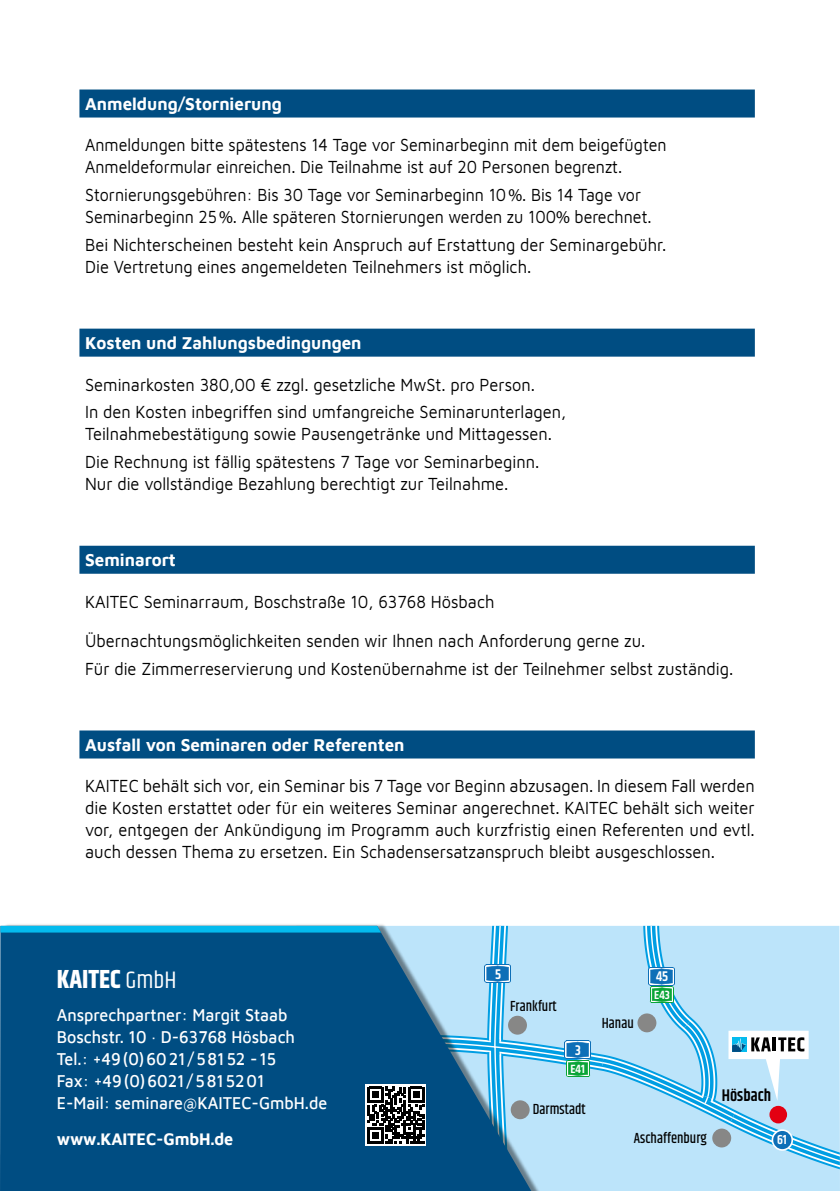
<style>
.page{position:relative;width:840px;height:1191px;background:#fff}
.page>*{position:absolute;margin:0;border:0;box-sizing:border-box;transform-origin:0 0}
.t1{font:700 26px "Khand";color:#fff}
.t2{font:18px/22px "Maven Pro";color:#000;scale:.91 1}
.t3{font:18px/22px "Maven Pro";color:#000;scale:.89 1}
.t4{font:700 18px "Maven Pro";color:#fff;scale:.94 1}
.t5{font:500 17.6px/22px "Maven Pro";color:#fff;scale:.91 1}
.t6{font:700 17.6px "Maven Pro";letter-spacing:-.01em;color:#fff;scale:.92 1}
.t7{font:600 17px "Khand";color:#000;scale:.94 1}
.t8{font:500 14.8px "Khand";letter-spacing:.005em;color:#000;scale:.94 1}
.t9{font:600 14.2px "Khand";color:#fff}
.t10{font:600 13.2px "Khand";color:#fff}
.t11{font:600 12px "Khand";letter-spacing:.01em;color:#fff}
.s1{font-family:"Myriad Pro"}
.s2{font-weight:400;font-size:24.4px}
</style>
<div class="page">
<div style="left:79px;top:89px;width:675px;height:28px;background:#004d82"></div>
<div style="left:79px;top:329px;width:675px;height:28px;background:#004d82"></div>
<div style="left:79px;top:546px;width:675px;height:28px;background:#004d82"></div>
<div style="left:79px;top:730px;width:675px;height:28px;background:#004d82"></div>
<svg style="left:0;top:924px;width:839px;height:267px;background:#518fb6"></svg>
<p class="t4" style="left:85px;top:91px;width:210px">Anmeldung/Stornierung</p>
<p class="t3" style="left:85px;top:133px;width:654px">Anmeldungen bitte spätestens 14 Tage vor Seminarbeginn mit dem beigefügten<br>Anmeldeformular einreichen. Die Teilnahme ist auf 20 Personen begrenzt.</p>
<p class="t3" style="left:85px;top:183px;width:637px">Stornierungsgebühren: Bis 30 Tage vor Seminarbeginn 10<span class="s1">%</span>. Bis 14 Tage vor<br>Seminarbeginn 25<span class="s1">%</span>. Alle späteren Stornierungen werden zu 100<span class="s1">%</span> berechnet.</p>
<p class="t2" style="left:85px;top:232px;width:640px">Bei Nichterscheinen besteht kein Anspruch auf Erstattung der Seminargebühr.<br>Die Vertretung eines angemeldeten Teilnehmers ist möglich.</p>
<p class="t4" style="left:85px;top:330px;width:295px">Kosten und Zahlungsbedingungen</p>
<p class="t2" style="left:85px;top:369px;width:530px;line-height:27.6px">Seminarkosten 380,00 € zzgl. gesetzliche MwSt. pro Person.<br>In den Kosten inbegriffen sind umfangreiche Seminarunterlagen,</p>
<p class="t2" style="left:85px;top:419px;width:514px;line-height:27.6px">Teilnahmebestätigung sowie Pausengetränke und Mittagessen.<br>Die Rechnung ist fällig spätestens 7 Tage vor Seminarbeginn.</p>
<p class="t2" style="left:85px;top:471px;width:466px">Nur die vollständige Bezahlung berechtigt zur Teilnahme.</p>
<p class="t4" style="left:85px;top:547px;width:98px">Seminarort</p>
<p class="t2" style="left:85px;top:580px;width:617px;line-height:39.4px">KAITEC Seminarraum, Boschstraße 10, 63768 Hösbach<br>Übernachtungsmöglichkeiten senden wir Ihnen nach Anforderung gerne zu.</p>
<p class="t2" style="left:85px;top:656px;width:713px">Für die Zimmerreservierung und Kostenübernahme ist der Teilnehmer selbst zuständig.</p>
<p class="t4" style="left:85px;top:731px;width:341px">Ausfall von Seminaren oder Referenten</p>
<p class="t2" style="left:85px;top:774px;width:737px;text-align:justify">KAITEC behält sich vor, ein Seminar bis 7 Tage vor Beginn abzusagen. In diesem Fall werden die Kosten erstattet oder für ein weiteres Seminar angerechnet. KAITEC behält sich weiter vor, entgegen der Ankündigung im Programm auch kurzfristig einen Referenten und evtl. auch dessen Thema zu ersetzen. Ein Schadensersatzanspruch bleibt ausgeschlossen.</p>
<h1 class="t1" style="left:57px;top:960px;width:121px">KAITEC <span class="s2">GmbH</span></h1>
<p class="t5" style="left:57px;top:1003px;width:299px">Ansprechpartner: Margit Staab<br>Boschstr. 10 · D-63768 Hösbach<br>Tel.: +49(0)6021 /58152 - 15<br>Fax: +49(0)6021 /5815201<br>E-Mail: seminare@KAITEC-GmbH.de</p>
<p class="t6" style="left:57px;top:1126px;width:193px">www.KAITEC-GmbH.de</p>
<p class="t9" style="left:494px;top:964px;width:8px">5</p>
<p class="t8" style="left:510px;top:997px;width:51px">Frankfurt</p>
<p class="t9" style="left:574px;top:1040px;width:7px">3</p>
<p class="t11" style="left:570px;top:1060px;width:16px">E41</p>
<p class="t8" style="left:532px;top:1099px;width:58px">Darmstadt</p>
<p class="t8" style="left:601px;top:1013px;width:36px">Hanau</p>
<p class="t9" style="left:655px;top:967px;width:14px">45</p>
<p class="t11" style="left:654px;top:986px;width:17px">E43</p>
<p class="t8" style="left:633px;top:1128px;width:79px">Aschaffenburg</p>
<p class="t7" style="left:721px;top:1084px;width:54px">Hösbach</p>
<p class="t10" style="left:776px;top:1131px;width:11px">61</p>
</div>
